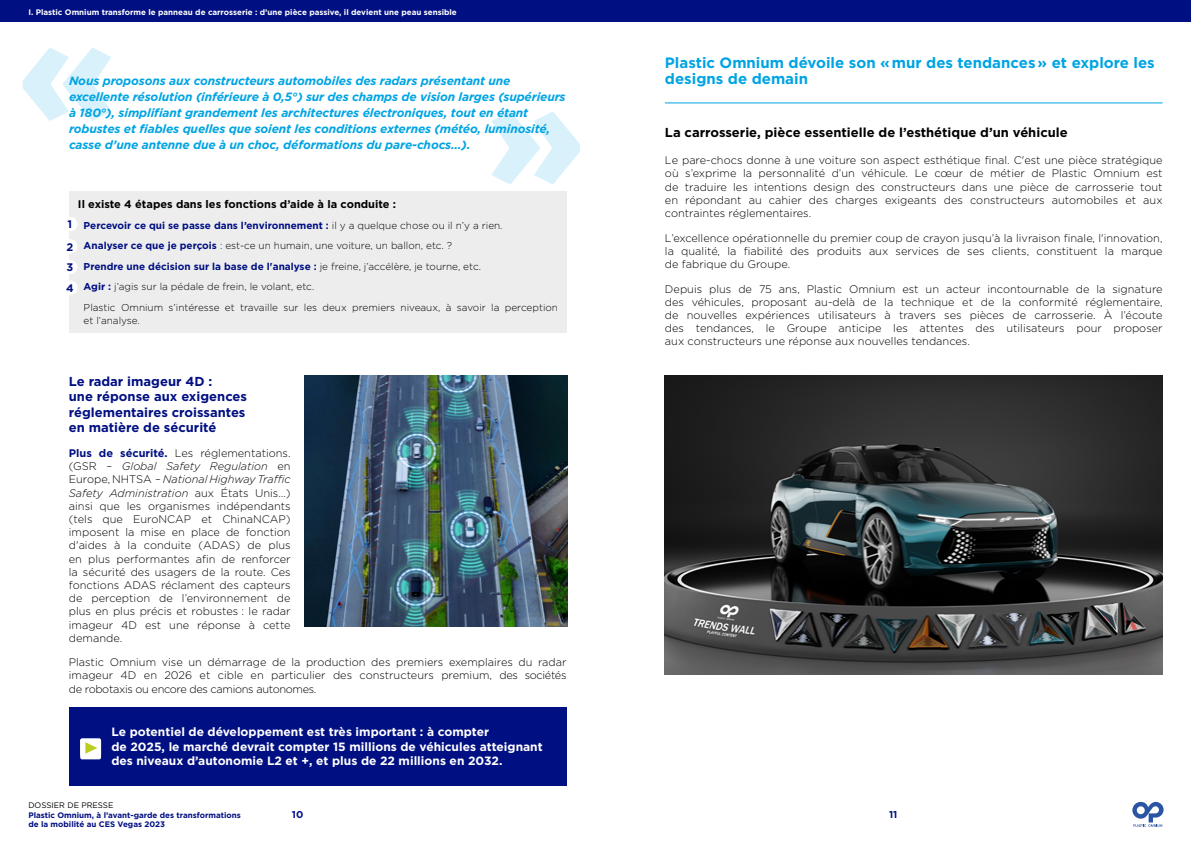
<style>
.page{position:relative;width:1191px;height:842px;background:#fff}
.page>*{position:absolute;margin:0;border:0;box-sizing:border-box;transform-origin:0 0}
.t1{font:700 15px/16px "Gotham";color:#00a4e3}
.t2{font:700 13px/15.6px "Gotham";color:#000f82}
.t3{font:700 13px "Gotham";color:#000}
.t4{font:italic 700 12px/16px "Gotham";letter-spacing:-.01em;color:#00a4e3}
.t5{font:700 12px/14.4px "Gotham";color:#fff}
.t6{font:300 11px/13.2px "Gotham";color:#000;text-align:justify}
.t7{font:700 11px "Gotham";color:#000}
.t8{font:700 11px/22.3px "Gotham";color:#000f82}
.t9{font:300 10px/20.5px "Gotham";color:#000}
.t10{font:700 10px "Gotham";color:#000f82}
.t11{font:700 8px "Gotham";color:#fff}
.t12{font:700 8px/9.6px "Gotham";color:#000f82}
.t13{font:8px "Gotham";color:#000}
.s1{font-weight:700;color:#000f82}
.s2{font-style:italic}
</style>
<div class="page">
<svg style="left:1132px;top:802px;width:31px;height:25px"></svg>
<svg style="left:23px;top:47px;width:88px;height:74px"></svg>
<svg style="left:491px;top:111px;width:89px;height:74px"></svg>
<div style="left:69px;top:191px;width:497px;height:141px;background:#ededed"></div>
<div style="left:63px;top:217px;width:14px;height:14px;background:#fff;border-radius:50%"></div>
<div style="left:63px;top:239px;width:14px;height:14px;background:#fff;border-radius:50%"></div>
<div style="left:63px;top:260px;width:14px;height:14px;background:#fff;border-radius:50%"></div>
<div style="left:63px;top:281px;width:14px;height:14px;background:#fff;border-radius:50%"></div>
<div style="left:69px;top:707px;width:497px;height:78px;background:#000f82"></div>
<div style="left:80px;top:738px;width:21px;height:21px;background:#fff;border-radius:2px"></div>
<svg style="left:85px;top:742px;width:12px;height:12px"></svg>
<div style="left:0;top:0;width:1191px;height:21px;background:#000f82"></div>
<img style="left:305px;top:375px;width:262px;height:251px">
<hr style="left:665px;top:102px;width:497px;height:1px;background:#00a4e3">
<img style="left:665px;top:375px;width:497px;height:299px">
<p class="t11" style="left:28px;top:7px;width:430px">I. Plastic Omnium transforme le panneau de carrosserie : d’une pièce passive, il devient une peau sensible</p>
<p class="t4" style="left:69px;top:72px;width:498px">Nous proposons aux constructeurs automobiles des radars présentant une excellente résolution (inférieure à 0,5°) sur des champs de vision larges (supérieurs à 180°), simplifiant grandement les architectures électroniques, tout en étant robustes et fiables quelles que soient les conditions externes (météo, luminosité, casse d’une antenne due à un choc, déformations du pare-chocs…).</p>
<p class="t7" style="left:78px;top:197px;width:320px">Il existe 4 étapes dans les fonctions d’aide à la conduite :</p>
<p class="t9" style="left:84px;top:215px;width:476px"><span class="s1">Percevoir ce qui se passe dans l’environnement :</span> il y a quelque chose ou il n’y a rien.<br><span class="s1">Analyser ce que je perçois</span> : est-ce un humain, une voiture, un ballon, etc. ?<br><span class="s1">Prendre une décision sur la base de l'analyse :</span> je freine, j’accélère, je tourne, etc.<br><span class="s1">Agir :</span> j’agis sur la pédale de frein, le volant, etc.<br>Plastic Omnium s’intéresse et travaille sur les deux premiers niveaux, à savoir la perception</p>
<p class="t9" style="left:84px;top:310px;width:58px">et l’analyse.</p>
<p class="t8" style="left:66px;top:213px;width:8px">1<br>2</p>
<p class="t8" style="left:66px;top:257px;width:9px;line-height:20.7px">3<br>4</p>
<p class="t2" style="left:69px;top:373px;width:180px">Le radar imageur 4D :<br>une réponse aux exigences réglementaires croissantes en matière de sécurité</p>
<p class="t6" style="left:69px;top:446px;width:223px"><span class="s1">Plus de sécurité.</span> Les réglementations. (GSR – <span class="s2">Global Safety Regulation</span> en Europe, NHTSA – <span class="s2">National Highway Traffic Safety Administration</span> aux États Unis…) ainsi que les organismes indépendants (tels que EuroNCAP et ChinaNCAP) imposent la mise en place de fonction d'aides à la conduite (ADAS) de plus en plus performantes afin de renforcer la sécurité des usagers de la route. Ces fonctions ADAS réclament des capteurs de perception de l’environnement de plus en plus précis et robustes : le radar imageur 4D est une réponse à cette demande.</p>
<p class="t6" style="left:69px;top:655px;width:499px">Plastic Omnium vise un démarrage de la production des premiers exemplaires du radar imageur 4D en 2026 et cible en particulier des constructeurs premium, des sociétés de robotaxis ou encore des camions autonomes.</p>
<p class="t5" style="left:111px;top:725px;width:433px">Le potentiel de développement est très important : à compter<br>de 2025, le marché devrait compter 15 millions de véhicules atteignant des niveaux d’autonomie L2 et +, et plus de 22 millions en 2032.</p>
<h1 class="t1" style="left:665px;top:55px;width:491px">Plastic Omnium dévoile son « mur des tendances » et explore les designs de demain</h1>
<p class="t3" style="left:665px;top:124px;width:404px">La carrosserie, pièce essentielle de l’esthétique d’un véhicule</p>
<p class="t6" style="left:665px;top:153px;width:499px">Le pare-chocs donne à une voiture son aspect esthétique final. C'est une pièce stratégique où s’exprime la personnalité d’un véhicule. Le cœur de métier de Plastic Omnium est de traduire les intentions design des constructeurs dans une pièce de carrosserie tout en répondant au cahier des charges exigeants des constructeurs automobiles et aux contraintes réglementaires.</p>
<p class="t6" style="left:665px;top:231px;width:499px">L’excellence opérationnelle du premier coup de crayon jusqu’à la livraison finale, l'innovation, la qualité, la fiabilité des produits aux services de ses clients, constituent la marque de fabrique du Groupe.</p>
<p class="t6" style="left:665px;top:282px;width:499px">Depuis plus de 75 ans, Plastic Omnium est un acteur incontournable de la signature des véhicules, proposant au-delà de la technique et de la conformité réglementaire, de nouvelles expériences utilisateurs à travers ses pièces de carrosserie. À l’écoute des tendances, le Groupe anticipe les attentes des utilisateurs pour proposer aux constructeurs une réponse aux nouvelles tendances.</p>
<p class="t13" style="left:28px;top:800px;width:87px">DOSSIER DE PRESSE</p>
<p class="t12" style="left:28px;top:810px;width:214px">Plastic Omnium, à l’avant-garde des transformations de la mobilité au CES Vegas 2023</p>
<p class="t10" style="left:292px;top:808px;width:13px">10</p>
<p class="t10" style="left:889px;top:808px;width:10px">11</p>
</div>
